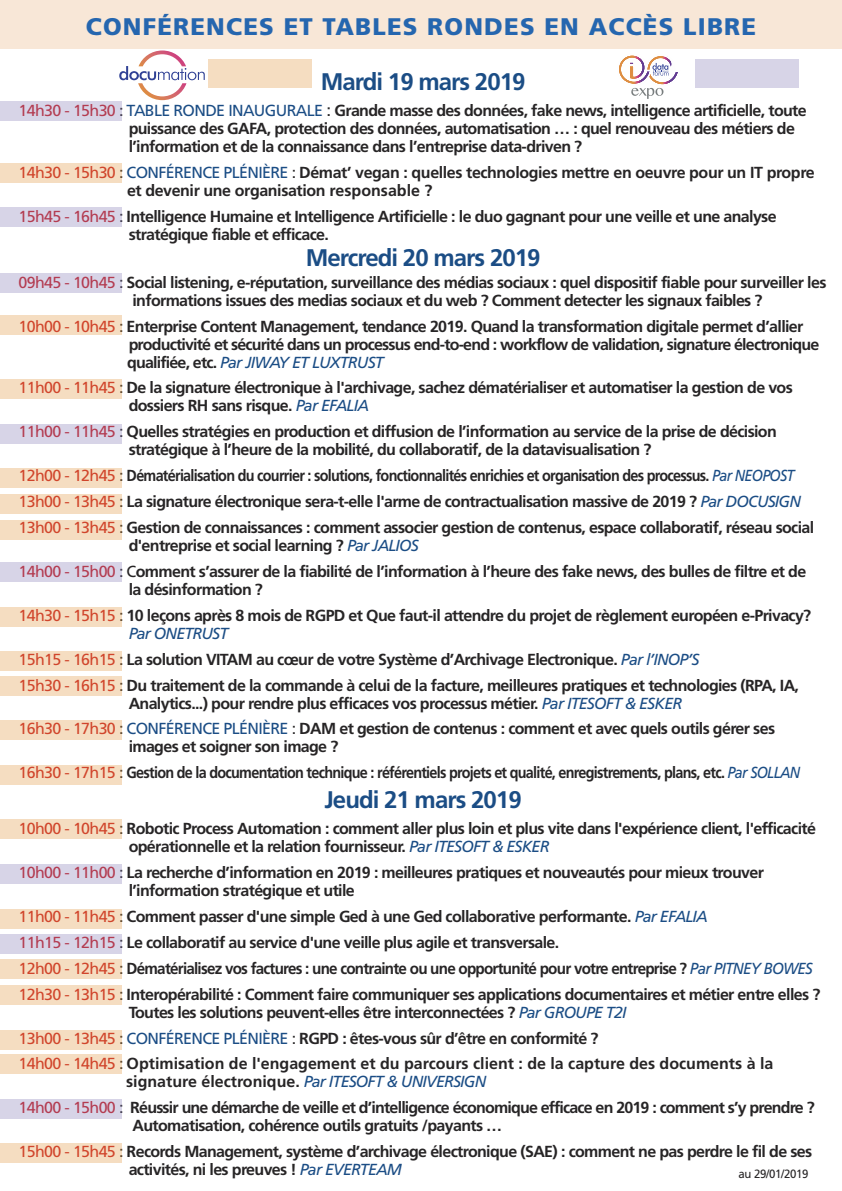
<style>
.page{position:relative;width:842px;height:1191px;background:#fff}
.page>*{position:absolute;margin:0;border:0;box-sizing:border-box;transform-origin:0 0}
.t1{font:700 24px "Frutiger";letter-spacing:-.04em;color:#1b4d85}
.t2{font:900 24px "Frutiger";letter-spacing:.05em;color:#2566af}
.t3{font:700 16px/26px "Frutiger";letter-spacing:-.04em;color:#272526}
.t4{font:700 16px/26px "Frutiger";letter-spacing:-.04em;color:#272526;scale:.9 1}
.t5{font:12px "Frutiger";letter-spacing:-.025em;color:#272526;scale:.95 1}
.s1{font-weight:400;color:#cb262a}
.s2{font-weight:400}
.s3{font-weight:400;color:#1b4d85}
.s4{font-weight:400;font-size:17px}
.s5{font-weight:400;font-style:italic;color:#1b4d85}
</style>
<div class="page">
<div style="left:0;top:0;width:842px;height:48px;background:#f8e7d7"></div>
<div style="left:208px;top:60px;width:104px;height:28px;background:#f5ddc1"></div>
<div style="left:0;top:163px;width:122px;height:20px;background:#f5ddc1"></div>
<div style="left:0;top:315px;width:122px;height:20px;background:#f5ddc1"></div>
<div style="left:0;top:379px;width:122px;height:20px;background:#f5ddc1"></div>
<div style="left:0;top:468px;width:122px;height:20px;background:#f5ddc1"></div>
<div style="left:0;top:494px;width:122px;height:20px;background:#f5ddc1"></div>
<div style="left:0;top:520px;width:122px;height:20px;background:#f5ddc1"></div>
<div style="left:0;top:607px;width:122px;height:19px;background:#f5ddc1"></div>
<div style="left:0;top:650px;width:122px;height:20px;background:#f5ddc1"></div>
<div style="left:0;top:676px;width:122px;height:20px;background:#f5ddc1"></div>
<div style="left:0;top:720px;width:122px;height:20px;background:#f5ddc1"></div>
<div style="left:0;top:765px;width:122px;height:20px;background:#f5ddc1"></div>
<div style="left:0;top:819px;width:122px;height:20px;background:#f5ddc1"></div>
<div style="left:0;top:909px;width:122px;height:19px;background:#f5ddc1"></div>
<div style="left:0;top:959px;width:122px;height:19px;background:#f5ddc1"></div>
<div style="left:0;top:985px;width:122px;height:20px;background:#f5ddc1"></div>
<div style="left:0;top:1030px;width:122px;height:19px;background:#f5ddc1"></div>
<div style="left:0;top:1054px;width:122px;height:19px;background:#f5ddc1"></div>
<div style="left:0;top:1143px;width:122px;height:19px;background:#f5ddc1"></div>
<div style="left:0;top:101px;width:122px;height:19px;background:#d7d4e7"></div>
<div style="left:0;top:207px;width:122px;height:20px;background:#d7d4e7"></div>
<div style="left:0;top:273px;width:122px;height:19px;background:#d7d4e7"></div>
<div style="left:0;top:424px;width:122px;height:20px;background:#d7d4e7"></div>
<div style="left:0;top:562px;width:122px;height:19px;background:#d7d4e7"></div>
<div style="left:0;top:864px;width:122px;height:19px;background:#d7d4e7"></div>
<div style="left:0;top:934px;width:122px;height:19px;background:#d7d4e7"></div>
<div style="left:0;top:1098px;width:122px;height:20px;background:#d7d4e7"></div>
<div style="left:695px;top:60px;width:103px;height:28px;background:#d7d4e7"></div>
<svg style="left:619px;top:55px;width:59px;height:44px"></svg>
<svg style="left:119px;top:50px;width:86px;height:50px"></svg>
<h1 class="t2" style="left:86px;top:17px;width:672px">CONFÉRENCES ET TABLES RONDES EN ACCÈS LIBRE</h1>
<h1 class="t1" style="left:321px;top:72px;width:206px">Mardi 19 mars 2019</h1>
<p class="t3" style="left:129px;top:103px;width:680px;line-height:18px;text-indent:-110px"><span class="s1">14h30 - 15h30</span> <span class="s2">:</span> <span class="s3">TABLE RONDE INAUGURALE</span> <span class="s4">:</span> Grande masse des données, fake news, intelligence artificielle, toute puissance des GAFA, protection des données, automatisation … : quel renouveau des métiers de l’information et de la connaissance dans l’entreprise data-driven ?</p>
<p class="t3" style="left:127px;top:165px;width:689px;line-height:18px;text-indent:-108px"><span class="s1">14h30 - 15h30</span> <span class="s2">:</span> <span class="s3">CONFÉRENCE PLÉNIÈRE</span> <span class="s2">:</span> Démat’ vegan : quelles technologies mettre en oeuvre pour un IT propre et devenir une organisation responsable ?</p>
<p class="t3" style="left:129px;top:209px;width:649px;line-height:18px;text-indent:-110px"><span class="s1">15h45 - 16h45</span> <span class="s2">:</span> Intelligence Humaine et Intelligence Artificielle : le duo gagnant pour une veille et une analyse stratégique fiable et efficace.</p>
<h1 class="t1" style="left:306px;top:248px;width:236px">Mercredi 20 mars 2019</h1>
<p class="t3" style="left:132px;top:274px;width:695px;line-height:18px;text-indent:-114px"><span class="s1">09h45 - 10h45</span> <span class="s2">:</span> Social listening, e-réputation, surveillance des médias sociaux : quel dispositif fiable pour surveiller les informations issues des medias sociaux et du web ? Comment detecter les signaux faibles ?</p>
<p class="t3" style="left:127px;top:318px;width:694px;line-height:18px;text-indent:-108px"><span class="s1">10h00 - 10h45</span> <span class="s2">:</span> Enterprise Content Management, tendance 2019. Quand la transformation digitale permet d’allier productivité et sécurité dans un processus end-to-end : workflow de validation, signature électronique qualifiée, etc. <span class="s5">Par JIWAY ET LUXTRUST</span></p>
<p class="t3" style="left:129px;top:380px;width:666px;line-height:18px;text-indent:-110px"><span class="s1">11h00 - 11h45</span> <span class="s2">:</span> De la signature électronique à l'archivage, sachez dématérialiser et automatiser la gestion de vos dossiers RH sans risque. <span class="s5">Par EFALIA</span></p>
<p class="t3" style="left:129px;top:424px;width:650px;line-height:18px;text-indent:-110px"><span class="s1">11h00 - 11h45</span> <span class="s2">:</span> Quelles stratégies en production et diffusion de l’information au service de la prise de décision stratégique à l’heure de la mobilité, du collaboratif, de la datavisualisation ?</p>
<p class="t4" style="left:19px;top:464px;width:886px"><span class="s1">12h00 - 12h45</span> <span class="s2">:</span> Dématérialisation du courrier : solutions, fonctionnalités enrichies et organisation des processus. <span class="s5">Par NEOPOST<br></span><span class="s1">13h00 - 13h45</span> <span class="s2">:</span> La signature électronique sera-t-elle l'arme de contractualisation massive de 2019 ? <span class="s5">Par DOCUSIGN<br></span><span class="s1">13h00 - 13h45</span> <span class="s2">:</span> Gestion de connaissances : comment associer gestion de contenus, espace collaboratif, réseau social</p>
<p class="t3" style="left:19px;top:533px;width:789px;text-indent:110px">d'entreprise et social learning ? <span class="s5">Par JALIOS<br></span><span class="s1">14h00 - 15h00</span> <span class="s2">: C</span>omment s’assurer de la fiabilité de l’information à l’heure des fake news, des bulles de filtre et de</p>
<p class="t3" style="left:19px;top:577px;width:794px;text-indent:110px">la désinformation ?<br><span class="s1">14h30 - 15h15</span> <span class="s2">:</span> 10 leçons après 8 mois de RGPD et Que faut-il attendre du projet de règlement européen e-Privacy?</p>
<p class="t3" style="left:19px;top:621px;width:782px;text-indent:110px"><span class="s5">Par ONETRUST<br></span><span class="s1">15h15 - 16h15</span> <span class="s2">:</span> La solution VITAM au cœur de votre Système d’Archivage Electronique. <span class="s5">Par l’INOP’S<br></span><span class="s1">15h30 - 16h15</span> <span class="s2">:</span> Du traitement de la commande à celui de la facture, meilleures pratiques et technologies (RPA, IA,</p>
<p class="t3" style="left:19px;top:691px;width:758px;text-indent:110px">Analytics...) pour rendre plus efficaces vos processus métier. <span class="s5">Par ITESOFT &amp; ESKER<br></span><span class="s1">16h30 - 17h30</span> <span class="s2">:</span> <span class="s3">CONFÉRENCE PLÉNIÈRE</span> <span class="s2">:</span> DAM et gestion de contenus : comment et avec quels outils gérer ses</p>
<p class="t3" style="left:19px;top:735px;width:783px;text-indent:110px">images et soigner son image ?<br><span class="s1">16h30 - 17h15</span> <span class="s2">:</span> Gestion de la documentation technique : référentiels projets et qualité, enregistrements, plans, etc. <span class="s5">Par SOLLAN</span></p>
<h1 class="t1" style="left:325px;top:790px;width:199px">Jeudi 21 mars 2019</h1>
<p class="t3" style="left:129px;top:820px;width:689px;line-height:18px;text-indent:-110px"><span class="s1">10h00 - 10h45</span> <span class="s2">:</span> Robotic Process Automation : comment aller plus loin et plus vite dans l'expérience client, l'efficacité opérationnelle et la relation fournisseur. <span class="s5">Par ITESOFT &amp; ESKER</span></p>
<p class="t3" style="left:129px;top:864px;width:637px;line-height:18px;text-indent:-110px"><span class="s1">10h00 - 11h00</span> <span class="s2">:</span> La recherche d’information en 2019 : meilleures pratiques et nouveautés pour mieux trouver l’information stratégique et utile</p>
<p class="t3" style="left:19px;top:904px;width:803px"><span class="s1">11h00 - 11h45</span> <span class="s2">:</span> Comment passer d'une simple Ged à une Ged collaborative performante. <span class="s5">Par EFALIA<br></span><span class="s1">11h15 - 12h15</span> <span class="s2">:</span> Le collaboratif au service d'une veille plus agile et transversale.<br><span class="s1">12h00 - 12h45</span> <span class="s2">:</span> Dématérialisez vos factures : une contrainte ou une opportunité pour votre entreprise ? <span class="s5">Par PITNEY BOWES </span><span class="s1">12h30 - 13h15</span> <span class="s2">:</span> Interopérabilité : Comment faire communiquer ses applications documentaires et métier entre elles ?</p>
<p class="t3" style="left:19px;top:1000px;width:756px;text-indent:110px">Toutes les solutions peuvent-elles être interconnectées ? <span class="s5">Par GROUPE T2I<br></span><span class="s1">13h00 - 13h45</span> <span class="s2">:</span> <span class="s3">CONFÉRENCE PLÉNIÈRE</span> <span class="s2">:</span> RGPD : êtes-vous sûr d’être en conformité ?<br><span class="s1">14h00 - 14h45</span> <span class="s2">:</span> Optimisation de l'engagement et du parcours client : de la capture des documents à la</p>
<p class="t3" style="left:19px;top:1070px;width:798px;text-indent:108px">signature électronique. <span class="s5">Par ITESOFT &amp; UNIVERSIGN<br></span><span class="s1">14h00 - 15h00</span> <span class="s2">:</span> Réussir une démarche de veille et d’intelligence économique efficace en 2019 : comment s’y prendre ?</p>
<p class="t3" style="left:19px;top:1114px;width:795px;text-indent:114px">Automatisation, cohérence outils gratuits /payants …<br><span class="s1">15h00 - 15h45</span> <span class="s2">:</span> Records Management, système d’archivage électronique (SAE) : comment ne pas perdre le fil de ses</p>
<p class="t3" style="left:129px;top:1157px;width:275px">activités, ni les preuves ! <span class="s5">Par EVERTEAM</span></p>
<p class="t5" style="left:738px;top:1168px;width:75px">au 29/01/2019</p>
</div>
